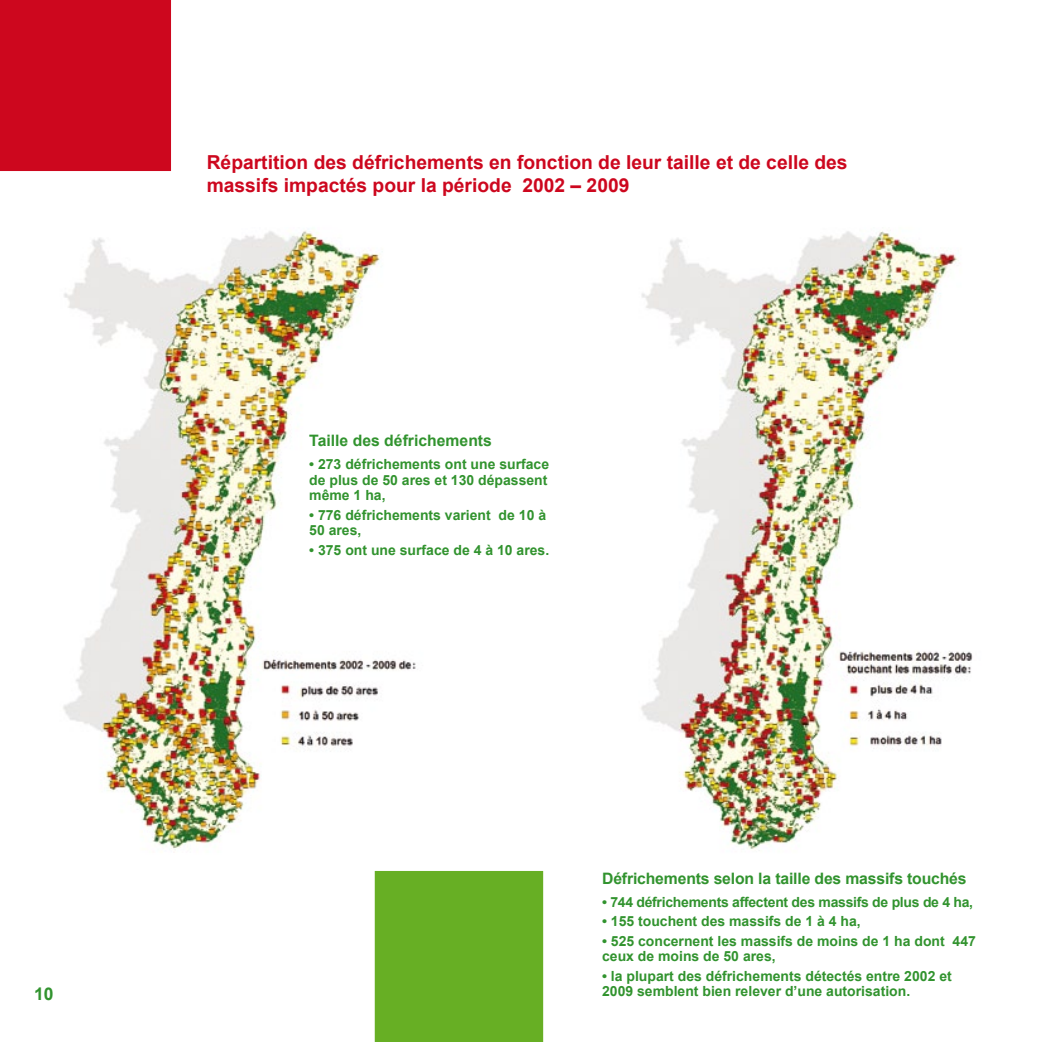
<style>
.page{position:relative;width:1042px;height:1042px;background:#fff}
.page>*{position:absolute;margin:0;border:0;box-sizing:border-box;transform-origin:0 0}
.t1{font:700 19.25px/22.8px "Arial";color:#cd071e}
.t2{font:700 17.5px "Arial";color:#31932e}
.t3{font:700 15.75px "Arial";letter-spacing:-.01em;color:#31932e}
.t4{font:700 14px/15.8px "Arial";color:#31932e}
.t5{font:700 14px "Arial";letter-spacing:-.02em;color:#31932e}
</style>
<div class="page">
<img style="left:641px;top:231px;width:332px;height:619px">
<img style="left:63px;top:230px;width:353px;height:620px">
<div style="left:0;top:0;width:171px;height:171px;background:#cd071e"></div>
<div style="left:374px;top:871px;width:170px;height:171px;background:#67af24"></div>
<p class="t2" style="left:34px;top:982px;width:21px">10</p>
<h1 class="t1" style="left:207px;top:152px;width:642px">Répartition des défrichements en fonction de leur taille et de celle des massifs impactés pour la période 2002 – 2009</h1>
<p class="t3" style="left:309px;top:430px;width:184px">Taille des défrichements</p>
<p class="t4" style="left:309px;top:456px;width:241px">• 273 défrichements ont une surface de plus de 50 ares et 130 dépassent même 1 ha,</p>
<p class="t4" style="left:309px;top:507px;width:238px">• 776 défrichements varient de 10 à<br>50 ares,</p>
<p class="t4" style="left:309px;top:542px;width:241px">• 375 ont une surface de 4 à 10 ares.</p>
<p class="t3" style="left:602px;top:868px;width:366px">Défrichements selon la taille des massifs touchés</p>
<p class="t5" style="left:602px;top:893px;width:372px">• 744 défrichements affectent des massifs de plus de 4 ha,</p>
<p class="t4" style="left:602px;top:914px;width:260px">• 155 touchent des massifs de 1 à 4 ha,</p>
<p class="t4" style="left:602px;top:933px;width:375px">• 525 concernent les massifs de moins de 1 ha dont 447 ceux de moins de 50 ares,</p>
<p class="t4" style="left:602px;top:968px;width:351px">• la plupart des défrichements détectés entre 2002 et<br>2009 semblent bien relever d’une autorisation.</p>
</div>
